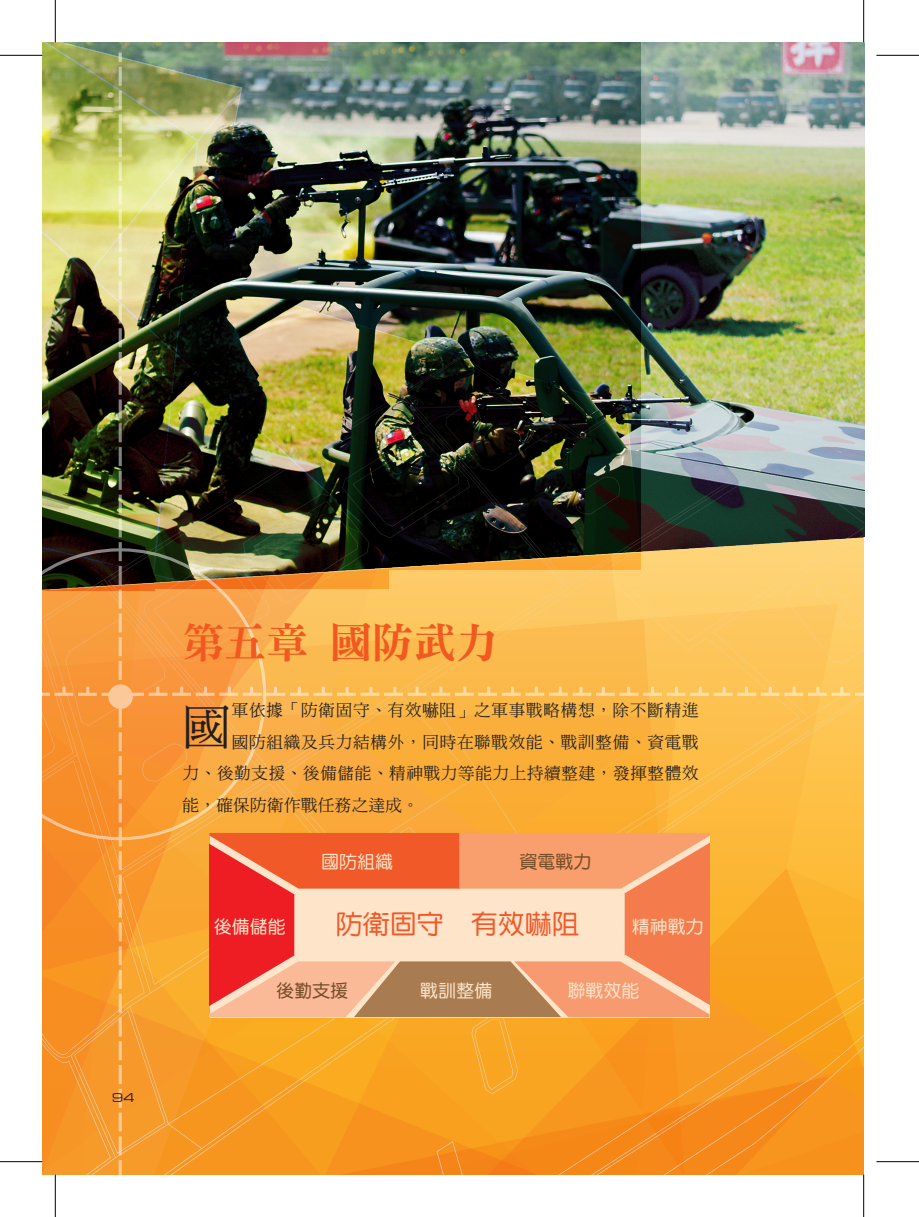
<style>
.page{position:relative;width:919px;height:1217px;background:#fff}
.page>*{position:absolute;margin:0;border:0;box-sizing:border-box;transform-origin:0 0}
.t1{font:48px "DF Ming Md HK BF";color:#231f20}
.t2{font:42px "DFN Ming XB HK BF";color:#f15921}
.t3{font:27px "DF Yuan Md HK BF";color:#f15929}
.t4{font:18px "DF Yuan Md HK BF";color:#fee5ca}
.t5{font:18px "DF Yuan Md HK BF";color:#744c27}
.t6{font:16.5px "DF Ming Md HK BF";letter-spacing:.05em;color:#231f20}
.t7{font:16.5px "DF Ming Md HK BF";letter-spacing:.025em;color:#231f20}
.t8{font:15px "Microstyle Extended ATT";color:#231f20}
</style>
<div class="page">
<svg style="left:43px;top:43px;width:155px;height:10px;background:#7d976c"></svg>
<img style="left:43px;top:53px;width:821px;height:302px">
<img style="left:43px;top:355px;width:821px;height:819px">
<svg style="left:209px;top:832px;width:501px;height:184px;background:#f09875"></svg>
<hr style="left:0;top:55px;width:43px;height:1px;background:#000">
<hr style="left:876px;top:55px;width:42px;height:1px;background:#000">
<hr style="left:0;top:1161px;width:43px;height:1px;background:#000">
<hr style="left:876px;top:1161px;width:42px;height:1px;background:#000">
<hr style="left:55px;top:0;width:1px;height:43px;background:#000">
<hr style="left:55px;top:1174px;width:1px;height:42px;background:#000">
<hr style="left:863px;top:0;width:1px;height:43px;background:#000">
<hr style="left:863px;top:1174px;width:1px;height:42px;background:#000">
<p class="t8" style="left:112px;top:1089px;width:24px">94</p>
<h2 class="t2" style="left:182px;top:621px;width:317px">第五章 國防武力</h2>
<h1 class="t1" style="left:182px;top:702px;width:50px">國</h1>
<p class="t6" style="left:232px;top:702px;width:468px">軍依據「防衛固守、有效嚇阻」之軍事戰略構想，除不斷精進</p>
<p class="t6" style="left:232px;top:733px;width:468px">國防組織及兵力結構外，同時在聯戰效能、戰訓整備、資電戰</p>
<p class="t6" style="left:183px;top:765px;width:517px">力、後勤支援、後備儲能、精神戰力等能力上持續整建，發揮整體效</p>
<p class="t7" style="left:182px;top:796px;width:238px">能，確保防衛作戰任務之達成。</p>
<p class="t4" style="left:321px;top:852px;width:73px">國防組織</p>
<p class="t5" style="left:519px;top:852px;width:73px">資電戰力</p>
<h3 class="t3" style="left:336px;top:910px;width:245px">防衛固守 有效嚇阻</h3>
<p class="t4" style="left:214px;top:917px;width:73px">後備儲能</p>
<p class="t4" style="left:631px;top:917px;width:73px">精神戰力</p>
<p class="t5" style="left:276px;top:981px;width:73px">後勤支援</p>
<p class="t4" style="left:420px;top:981px;width:73px">戰訓整備</p>
<p class="t4" style="left:567px;top:981px;width:73px">聯戰效能</p>
</div>
